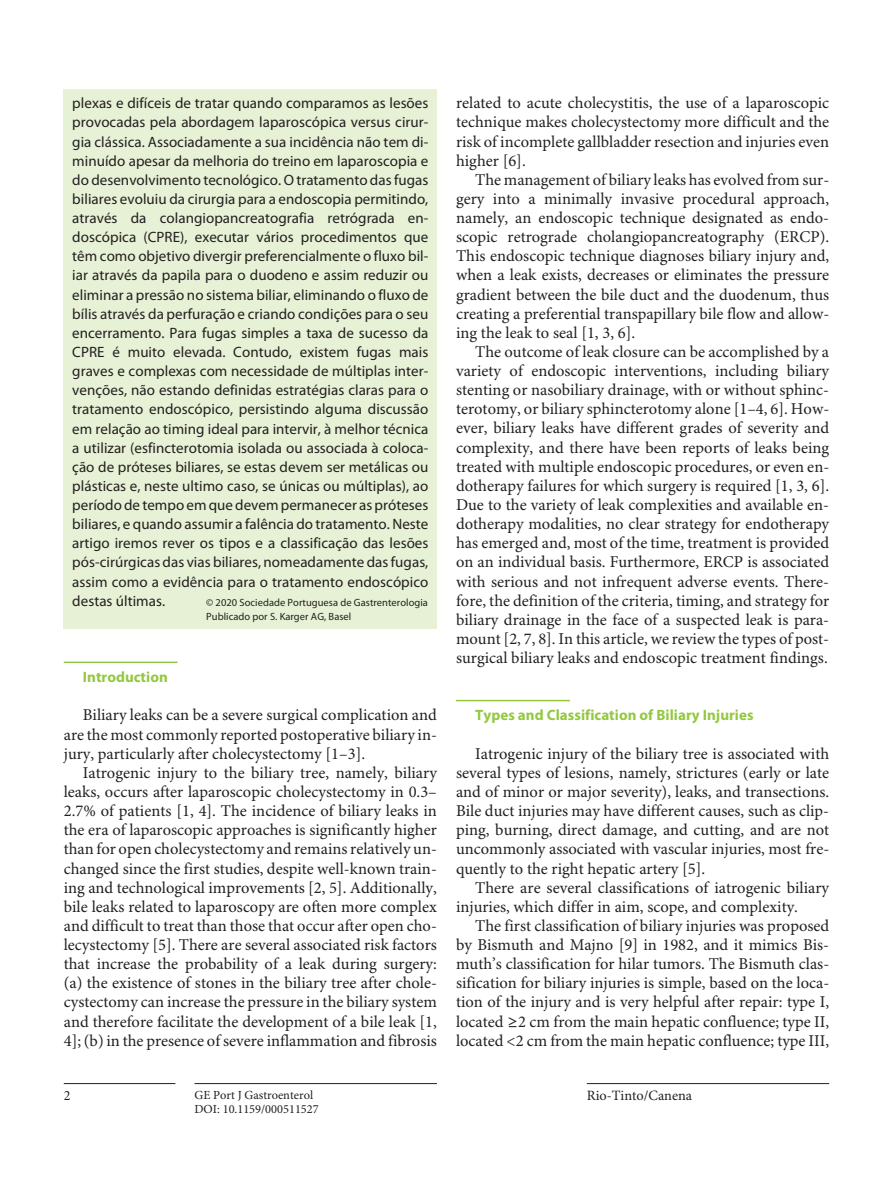
<style>
.page{position:relative;width:893px;height:1191px;background:#fff}
.page>*{position:absolute;margin:0;border:0;box-sizing:border-box;transform-origin:0 0}
.t1{font:16.5px/19px "Minion Pro";color:#231f20;text-align:justify}
.t2{font:15px/19px "Myriad Pro";letter-spacing:.005em;color:#231f20;text-align:justify}
.t3{font:700 15px "Myriad Pro";letter-spacing:.005em;color:#93c840}
.t4{font:14.25px "Minion Pro";color:#231f20}
.t5{font:12.3px "Minion Pro";color:#231f20}
.t6{font:10.5px/14.7px "Myriad Pro";letter-spacing:.005em;color:#231f20}
</style>
<div class="page">
<hr style="left:64px;top:1083px;width:111px;height:1px;background:#231f20">
<hr style="left:195px;top:1083px;width:242px;height:1px;background:#231f20">
<hr style="left:587px;top:1083px;width:242px;height:1px;background:#231f20">
<div style="left:64px;top:89px;width:373px;height:539px;background:#e6f1d5"></div>
<hr style="left:64px;top:661px;width:114px;height:2px;background:#93c840">
<hr style="left:456px;top:700px;width:114px;height:1px;background:#93c840">
<p class="t2" style="left:72px;top:94px;width:358px">plexas e difíceis de tratar quando comparamos as lesões provocadas pela abordagem laparoscópica versus cirur&shy;gia clássica. Associadamente a sua incidência não tem di&shy;minuído apesar da melhoria do treino em laparoscopia e do desenvolvimento tecnológico. O tratamento das fugas biliares evoluiu da cirurgia para a endoscopia permitindo, através da colangiopancreatografia retrógrada en&shy;doscópica (CPRE), executar vários procedimentos que têm como objetivo divergir preferencialmente o fluxo bil&shy;iar através da papila para o duodeno e assim reduzir ou eliminar a pressão no sistema biliar, eliminando o fluxo de bílis através da perfuração e criando condições para o seu encerramento. Para fugas simples a taxa de sucesso da CPRE é muito elevada. Contudo, existem fugas mais graves e complexas com necessidade de múltiplas inter&shy;venções, não estando definidas estratégias claras para o tratamento endoscópico, persistindo alguma discussão em relação ao timing ideal para intervir, à melhor técnica a utilizar (esfincterotomia isolada ou associada à coloca&shy;ção de próteses biliares, se estas devem ser metálicas ou plásticas e, neste ultimo caso, se únicas ou múltiplas), ao período de tempo em que devem permanecer as próteses biliares, e quando assumir a falência do tratamento. Neste artigo iremos rever os tipos e a classificação das lesões pós-cirúrgicas das vias biliares, nomeadamente das fugas, assim como a evidência para o tratamento endoscópico destas últimas.</p>
<p class="t6" style="left:206px;top:595px;width:223px">© 2020 Sociedade Portuguesa de Gastrenterologia<br>Publicado por S. Karger AG, Basel</p>
<p class="t3" style="left:83px;top:669px;width:86px">Introduction</p>
<p class="t1" style="left:64px;top:706px;width:375px;text-indent:19px">Biliary leaks can be a severe surgical complication and are the most commonly reported postoperative biliary in&shy;jury, particularly after cholecystectomy [1–3].</p>
<p class="t1" style="left:64px;top:763px;width:375px;text-indent:19px">Iatrogenic injury to the biliary tree, namely, biliary leaks, occurs after laparoscopic cholecystectomy in 0.3– 2.7% of patients [1, 4]. The incidence of biliary leaks in the era of laparoscopic approaches is significantly higher than for open cholecystectomy and remains relatively un&shy;changed since the first studies, despite well-known train&shy;ing and technological improvements [2, 5]. Additionally, bile leaks related to laparoscopy are often more complex and difficult to treat than those that occur after open cho&shy;lecystectomy [5]. There are several associated risk factors that increase the probability of a leak during surgery: (a) the existence of stones in the biliary tree after chole&shy;cystectomy can increase the pressure in the biliary system and therefore facilitate the development of a bile leak [1, 4]; (b) in the presence of severe inflammation and fibrosis</p>
<p class="t1" style="left:456px;top:94px;width:375px">related to acute cholecystitis, the use of a laparoscopic technique makes cholecystectomy more difficult and the risk of incomplete gallbladder resection and injuries even higher [6].</p>
<p class="t1" style="left:456px;top:171px;width:375px;text-indent:19px">The management of biliary leaks has evolved from sur&shy;gery into a minimally invasive procedural approach, namely, an endoscopic technique designated as endo&shy;scopic retrograde cholangiopancreatography (ERCP).<br>This endoscopic technique diagnoses biliary injury and, when a leak exists, decreases or eliminates the pressure gradient between the bile duct and the duodenum, thus creating a preferential transpapillary bile flow and allow&shy;ing the leak to seal [1, 3, 6].</p>
<p class="t1" style="left:456px;top:343px;width:375px;text-indent:19px">The outcome of leak closure can be accomplished by a variety of endoscopic interventions, including biliary stenting or nasobiliary drainage, with or without sphinc&shy;terotomy, or biliary sphincterotomy alone [1–4, 6]. How&shy;ever, biliary leaks have different grades of severity and complexity, and there have been reports of leaks being treated with multiple endoscopic procedures, or even en&shy;dotherapy failures for which surgery is required [1, 3, 6].<br>Due to the variety of leak complexities and available en&shy;dotherapy modalities, no clear strategy for endotherapy has emerged and, most of the time, treatment is provided on an individual basis. Furthermore, ERCP is associated with serious and not infrequent adverse events. There&shy;fore, the definition of the criteria, timing, and strategy for biliary drainage in the face of a suspected leak is para&shy;mount [2, 7, 8]. In this article, we review the types of post&shy;surgical biliary leaks and endoscopic treatment findings.</p>
<p class="t3" style="left:475px;top:707px;width:280px">Types and Classification of Biliary Injuries</p>
<p class="t1" style="left:456px;top:744px;width:375px;text-indent:19px">Iatrogenic injury of the biliary tree is associated with several types of lesions, namely, strictures (early or late and of minor or major severity), leaks, and transections.<br>Bile duct injuries may have different causes, such as clip&shy;ping, burning, direct damage, and cutting, and are not uncommonly associated with vascular injuries, most fre&shy;quently to the right hepatic artery [5].</p>
<p class="t1" style="left:456px;top:878px;width:375px;text-indent:19px">There are several classifications of iatrogenic biliary injuries, which differ in aim, scope, and complexity.</p>
<p class="t1" style="left:456px;top:916px;width:375px;text-indent:19px">The first classification of biliary injuries was proposed by Bismuth and Majno [9] in 1982, and it mimics Bis&shy;muth’s classification for hilar tumors. The Bismuth clas&shy;sification for biliary injuries is simple, based on the loca&shy;tion of the injury and is very helpful after repair: type I, located ≥2 cm from the main hepatic confluence; type II, located &lt;2 cm from the main hepatic confluence; type III,</p>
<p class="t4" style="left:64px;top:1087px;width:8px">2</p>
<p class="t5" style="left:195px;top:1087px;width:120px">GE Port J Gastroenterol</p>
<p class="t4" style="left:587px;top:1087px;width:107px">Rio-Tinto/Canena</p>
<p class="t5" style="left:195px;top:1101px;width:126px">DOI: 10.1159/000511527</p>
</div>
